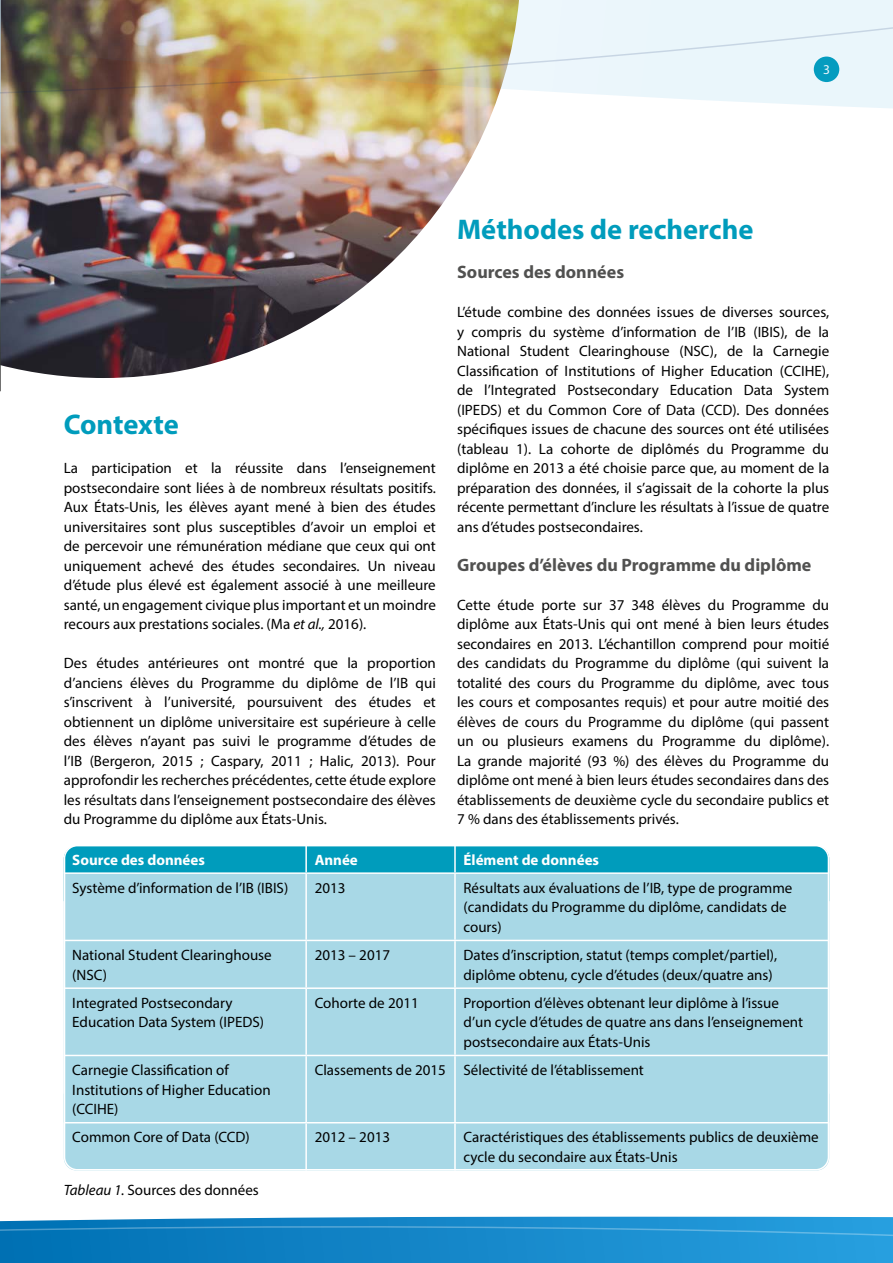
<style>
.page{position:relative;width:893px;height:1263px;background:#fff}
.page>*{position:absolute;margin:0;border:0;box-sizing:border-box;transform-origin:0 0}
.Body_text_-_Subhead{font:700 28.5px "Myriad Pro";color:#009cbc}
.Body_text_-_Subhead-2{font:700 18px "Myriad Pro";color:#515150}
.Body_text_-_Paragrap{font:15px/19.5px "Myriad Pro";color:#000;text-align:justify}
.Text_within_table{font:15px/19.5px "Myriad Pro";color:#000}
.Text_within_table_wh{font:700 15px "Myriad Pro";color:#fff}
.Running_head_-_page{font:13.5px "Myriad Pro";color:#fff}
.s1{font-style:italic}
</style>
<div class="page">
<img style="left:1px;top:109px;width:493px;height:269px">
<img style="left:0;top:109px;width:1px;height:283px">
<img style="left:0;top:0;width:893px;height:109px">
<img style="left:0;top:26px;width:893px;height:78px">
<svg style="left:0;top:1217px;width:893px;height:46px;background:#1a8aca"></svg>
<div style="left:64px;top:1123px;width:765px;height:47px;background:#a8d8e6"></div>
<div style="left:64px;top:848px;width:765px;height:24px;background:#009cbc"></div>
<div style="left:67px;top:874px;width:759px;height:248px;background:#a8d8e6"></div>
<hr style="left:305px;top:845px;width:2px;height:27px;background:#fff">
<hr style="left:454px;top:845px;width:2px;height:27px;background:#fff">
<hr style="left:305px;top:874px;width:2px;height:66px;background:#fff">
<hr style="left:454px;top:874px;width:2px;height:66px;background:#fff">
<hr style="left:305px;top:941px;width:2px;height:46px;background:#fff">
<hr style="left:454px;top:941px;width:2px;height:46px;background:#fff">
<hr style="left:305px;top:989px;width:2px;height:66px;background:#fff">
<hr style="left:454px;top:989px;width:2px;height:66px;background:#fff">
<hr style="left:305px;top:1056px;width:2px;height:66px;background:#fff">
<hr style="left:454px;top:1056px;width:2px;height:66px;background:#fff">
<hr style="left:305px;top:1123px;width:2px;height:47px;background:#fff">
<hr style="left:454px;top:1123px;width:2px;height:47px;background:#fff">
<hr style="left:64px;top:1055px;width:242px;height:1px;background:#fff">
<hr style="left:306px;top:1055px;width:149px;height:1px;background:#fff">
<hr style="left:455px;top:1055px;width:374px;height:1px;background:#fff">
<hr style="left:64px;top:940px;width:242px;height:1px;background:#fff">
<hr style="left:306px;top:940px;width:149px;height:1px;background:#fff">
<hr style="left:455px;top:940px;width:374px;height:1px;background:#fff">
<hr style="left:64px;top:987px;width:242px;height:2px;background:#fff">
<hr style="left:306px;top:987px;width:149px;height:2px;background:#fff">
<hr style="left:455px;top:987px;width:374px;height:2px;background:#fff">
<div style="left:64px;top:845px;width:765px;height:325px;border:2px solid #fff;border-radius:13px"></div>
<p class="Running_head_-_page" style="left:823px;top:61px;width:8px">3</p>
<p class="Body_text_-_Subhead" style="left:457px;top:211px;width:298px">Méthodes de recherche</p>
<p class="Body_text_-_Subhead-2" style="left:457px;top:260px;width:169px">Sources des données</p>
<p class="Body_text_-_Paragrap" style="left:457px;top:302px;width:374px">L’étude combine des données issues de diverses sources, y compris du système d’information de l’IB (IBIS), de la National Student Clearinghouse (NSC), de la Carnegie Classification of Institutions of Higher Education (CCIHE), de l’Integrated Postsecondary Education Data System (IPEDS) et du Common Core of Data (CCD). Des données spécifiques issues de chacune des sources ont été utilisées (tableau 1). La cohorte de diplômés du Programme du diplôme en 2013 a été choisie parce que, au moment de la préparation des données, il s’agissait de la cohorte la plus récente permettant d’inclure les résultats à l’issue de quatre ans d’études postsecondaires.</p>
<p class="Body_text_-_Subhead-2" style="left:457px;top:553px;width:356px">Groupes d’élèves du Programme du diplôme</p>
<p class="Body_text_-_Paragrap" style="left:457px;top:595px;width:374px">Cette étude porte sur 37 348 élèves du Programme du diplôme aux États-Unis qui ont mené à bien leurs études secondaires en 2013. L’échantillon comprend pour moitié des candidats du Programme du diplôme (qui suivent la totalité des cours du Programme du diplôme, avec tous les cours et composantes requis) et pour autre moitié des élèves de cours du Programme du diplôme (qui passent un ou plusieurs examens du Programme du diplôme).<br>La grande majorité (93 %) des élèves du Programme du diplôme ont mené à bien leurs études secondaires dans des établissements de deuxième cycle du secondaire publics et 7 % dans des établissements privés.</p>
<p class="Body_text_-_Subhead" style="left:64px;top:406px;width:116px">Contexte</p>
<p class="Body_text_-_Paragrap" style="left:64px;top:458px;width:374px">La participation et la réussite dans l’enseignement postsecondaire sont liées à de nombreux résultats positifs.<br>Aux États-Unis, les élèves ayant mené à bien des études universitaires sont plus susceptibles d’avoir un emploi et de percevoir une rémunération médiane que ceux qui ont uniquement achevé des études secondaires. Un niveau d’étude plus élevé est également associé à une meilleure santé, un engagement civique plus important et un moindre recours aux prestations sociales. (Ma <span class="s1">et al.,</span> 2016).</p>
<p class="Body_text_-_Paragrap" style="left:64px;top:653px;width:374px">Des études antérieures ont montré que la proportion d’anciens élèves du Programme du diplôme de l’IB qui s’inscrivent à l’université, poursuivent des études et obtiennent un diplôme universitaire est supérieure à celle des élèves n’ayant pas suivi le programme d’études de l’IB (Bergeron, 2015 ; Caspary, 2011 ; Halic, 2013). Pour approfondir les recherches précédentes, cette étude explore les résultats dans l’enseignement postsecondaire des élèves du Programme du diplôme aux États-Unis.</p>
<p class="Text_within_table_wh" style="left:72px;top:850px;width:134px">Source des données</p>
<p class="Text_within_table_wh" style="left:315px;top:850px;width:45px">Année</p>
<p class="Text_within_table_wh" style="left:463px;top:850px;width:137px">Élément de données</p>
<p class="Text_within_table" style="left:72px;top:878px;width:217px">Système d’information de l’IB (IBIS)</p>
<p class="Text_within_table" style="left:315px;top:878px;width:32px">2013</p>
<p class="Text_within_table" style="left:463px;top:878px;width:330px">Résultats aux évaluations de l’IB, type de programme (candidats du Programme du diplôme, candidats de cours)</p>
<p class="Text_within_table" style="left:72px;top:945px;width:201px">National Student Clearinghouse (NSC)</p>
<p class="Text_within_table" style="left:315px;top:945px;width:77px">2013 – 2017</p>
<p class="Text_within_table" style="left:463px;top:945px;width:315px">Dates d’inscription, statut (temps complet/partiel), diplôme obtenu, cycle d’études (deux/quatre ans)</p>
<p class="Text_within_table" style="left:72px;top:993px;width:193px">Integrated Postsecondary<br>Education Data System (IPEDS)</p>
<p class="Text_within_table" style="left:315px;top:993px;width:106px">Cohorte de 2011</p>
<p class="Text_within_table" style="left:463px;top:993px;width:341px">Proportion d’élèves obtenant leur diplôme à l’issue d’un cycle d’études de quatre ans dans l’enseignement postsecondaire aux États-Unis</p>
<p class="Text_within_table" style="left:72px;top:1060px;width:200px">Carnegie Classification of<br>Institutions of Higher Education (CCIHE)</p>
<p class="Text_within_table" style="left:315px;top:1060px;width:133px">Classements de 2015</p>
<p class="Text_within_table" style="left:463px;top:1060px;width:182px">Sélectivité de l’établissement</p>
<p class="Text_within_table" style="left:72px;top:1127px;width:179px">Common Core of Data (CCD)</p>
<p class="Text_within_table" style="left:315px;top:1127px;width:77px">2012 – 2013</p>
<p class="Text_within_table" style="left:463px;top:1127px;width:357px">Caractéristiques des établissements publics de deuxième cycle du secondaire aux États-Unis</p>
<p class="Body_text_-_Paragrap" style="left:64px;top:1180px;width:197px"><span class="s1">Tableau 1.</span> Sources des données</p>
</div>
